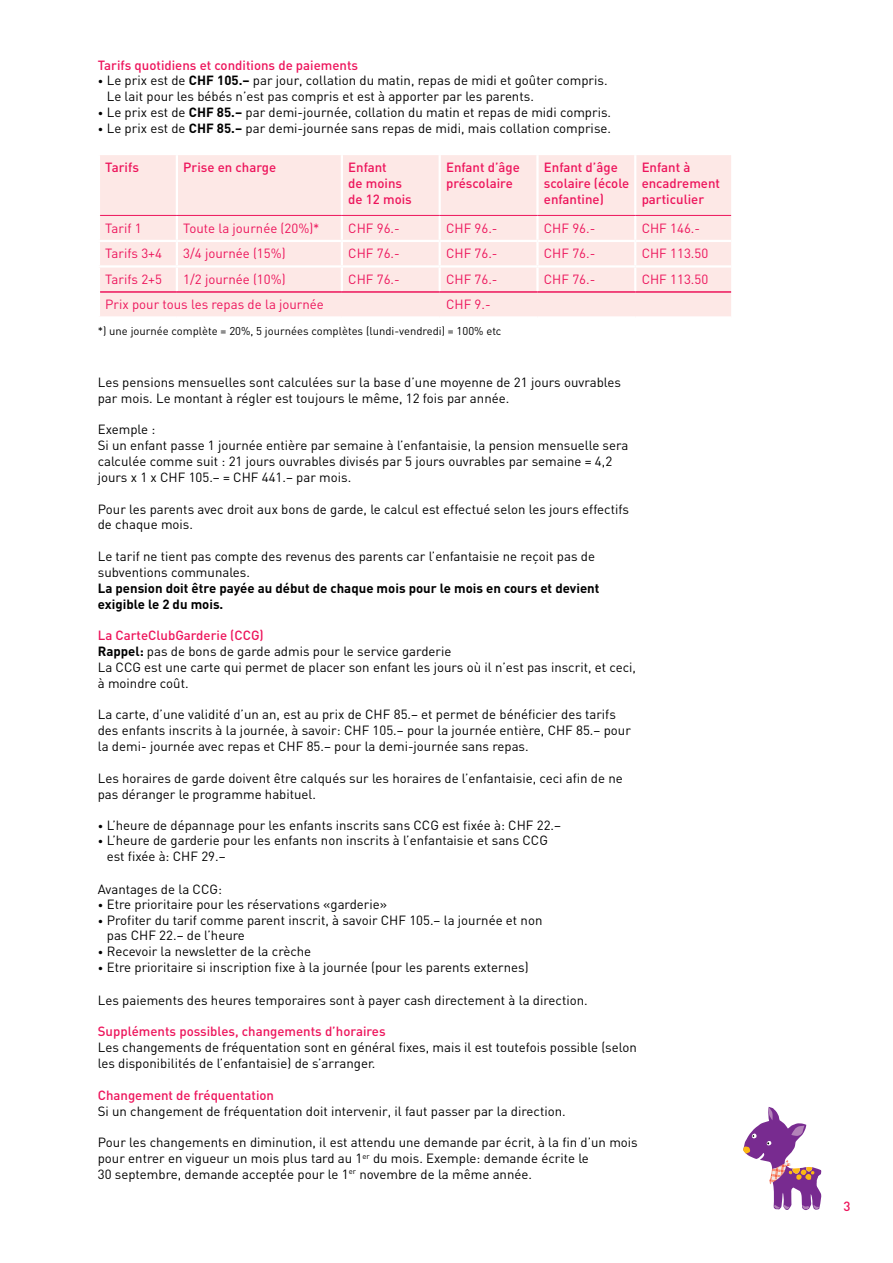
<style>
.page{position:relative;width:893px;height:1263px;background:#fff}
.page>*{position:absolute;margin:0;border:0;box-sizing:border-box;transform-origin:0 0}
.t1{font:13.2px/15.9px "DIN";color:#000}
.t2{font:500 13.2px/15.9px "DIN";color:#ed145b}
.t3{font:13.2px "DIN";color:#ed145b}
.t4{font:700 13.2px/15.9px "DIN";color:#000}
.t5{font:11.25px "DIN";color:#000}
.s1{font-size:10.5px}
.s2{font-weight:700}
.s3{font-weight:500;color:#ed145b}
</style>
<div class="page">
<div style="left:100px;top:155px;width:631px;height:161px;background:#fde8e6"></div>
<hr style="left:176px;top:155px;width:2px;height:60px;background:#fff">
<hr style="left:341px;top:155px;width:2px;height:60px;background:#fff">
<hr style="left:176px;top:216px;width:2px;height:24px;background:#fff">
<hr style="left:341px;top:216px;width:2px;height:24px;background:#fff">
<hr style="left:439px;top:216px;width:2px;height:24px;background:#fff">
<hr style="left:536px;top:216px;width:3px;height:24px;background:#fff">
<hr style="left:98px;top:240px;width:79px;height:2px;background:#fff">
<hr style="left:177px;top:240px;width:165px;height:2px;background:#fff">
<hr style="left:176px;top:242px;width:2px;height:23px;background:#fff">
<hr style="left:342px;top:240px;width:98px;height:2px;background:#fff">
<hr style="left:341px;top:242px;width:2px;height:23px;background:#fff">
<hr style="left:440px;top:240px;width:97px;height:2px;background:#fff">
<hr style="left:439px;top:242px;width:2px;height:23px;background:#fff">
<hr style="left:537px;top:240px;width:98px;height:2px;background:#fff">
<hr style="left:536px;top:242px;width:3px;height:23px;background:#fff">
<hr style="left:635px;top:240px;width:96px;height:2px;background:#fff">
<hr style="left:439px;top:155px;width:2px;height:60px;background:#fff">
<hr style="left:634px;top:216px;width:2px;height:24px;background:#fff">
<hr style="left:634px;top:242px;width:2px;height:23px;background:#fff">
<hr style="left:536px;top:155px;width:3px;height:60px;background:#fff">
<hr style="left:634px;top:155px;width:2px;height:60px;background:#fff">
<hr style="left:98px;top:265px;width:79px;height:3px;background:#fff">
<hr style="left:177px;top:265px;width:165px;height:3px;background:#fff">
<hr style="left:342px;top:265px;width:98px;height:3px;background:#fff">
<hr style="left:440px;top:265px;width:97px;height:3px;background:#fff">
<hr style="left:537px;top:265px;width:98px;height:3px;background:#fff">
<hr style="left:635px;top:265px;width:96px;height:3px;background:#fff">
<hr style="left:176px;top:268px;width:2px;height:23px;background:#fff">
<hr style="left:341px;top:268px;width:2px;height:23px;background:#fff">
<hr style="left:439px;top:268px;width:2px;height:23px;background:#fff">
<hr style="left:536px;top:268px;width:3px;height:23px;background:#fff">
<hr style="left:634px;top:268px;width:2px;height:23px;background:#fff">
<hr style="left:100px;top:215px;width:77px;height:1px;background:#ed145b">
<hr style="left:177px;top:215px;width:165px;height:1px;background:#ed145b">
<hr style="left:342px;top:215px;width:98px;height:1px;background:#ed145b">
<hr style="left:440px;top:215px;width:97px;height:1px;background:#ed145b">
<hr style="left:537px;top:215px;width:98px;height:1px;background:#ed145b">
<hr style="left:635px;top:215px;width:96px;height:1px;background:#ed145b">
<hr style="left:100px;top:291px;width:77px;height:2px;background:#ed145b">
<hr style="left:177px;top:291px;width:165px;height:2px;background:#ed145b">
<hr style="left:342px;top:291px;width:98px;height:2px;background:#ed145b">
<hr style="left:440px;top:291px;width:97px;height:2px;background:#ed145b">
<hr style="left:537px;top:291px;width:98px;height:2px;background:#ed145b">
<hr style="left:635px;top:291px;width:96px;height:2px;background:#ed145b">
<svg style="left:743px;top:1107px;width:78px;height:103px"></svg>
<p class="t2" style="left:98px;top:57px;width:262px">Tarifs quotidiens et conditions de paiements</p>
<p class="t1" style="left:107px;top:72px;width:502px;text-indent:-9px"><span class="s1">•</span> Le prix est de <span class="s2">CHF 105.–</span> par jour, collation du matin, repas de midi et goûter compris.<br>Le lait pour les bébés n’est pas compris et est à apporter par les parents.</p>
<p class="t1" style="left:98px;top:104px;width:515px"><span class="s1">•</span> Le prix est de <span class="s2">CHF 85.–</span> par demi-journée, collation du matin et repas de midi compris.</p>
<p class="t1" style="left:98px;top:120px;width:515px"><span class="s1">•</span> Le prix est de <span class="s2">CHF 85.–</span> par demi-journée sans repas de midi, mais collation comprise.</p>
<p class="t2" style="left:105px;top:159px;width:35px">Tarifs</p>
<p class="t2" style="left:183px;top:159px;width:94px">Prise en charge</p>
<p class="t2" style="left:348px;top:159px;width:65px">Enfant<br>de moins de 12 mois</p>
<p class="t2" style="left:446px;top:159px;width:75px">Enfant d’âge préscolaire</p>
<p class="t2" style="left:544px;top:159px;width:87px">Enfant d’âge scolaire (école enfantine)</p>
<p class="t2" style="left:642px;top:159px;width:80px">Enfant à encadrement particulier</p>
<p class="t3" style="left:105px;top:220px;width:38px">Tarif 1</p>
<p class="t3" style="left:183px;top:220px;width:138px">Toute la journée (20%)*</p>
<p class="t3" style="left:348px;top:220px;width:53px">CHF 96.-</p>
<p class="t3" style="left:446px;top:220px;width:53px">CHF 96.-</p>
<p class="t3" style="left:544px;top:220px;width:53px">CHF 96.-</p>
<p class="t3" style="left:642px;top:220px;width:60px">CHF 146.-</p>
<p class="t3" style="left:105px;top:245px;width:58px">Tarifs 3+4</p>
<p class="t3" style="left:183px;top:245px;width:104px">3/4 journée (15%)</p>
<p class="t3" style="left:348px;top:245px;width:53px">CHF 76.-</p>
<p class="t3" style="left:446px;top:245px;width:53px">CHF 76.-</p>
<p class="t3" style="left:544px;top:245px;width:53px">CHF 76.-</p>
<p class="t3" style="left:642px;top:245px;width:68px">CHF 113.50</p>
<p class="t3" style="left:105px;top:271px;width:58px">Tarifs 2+5</p>
<p class="t3" style="left:183px;top:271px;width:104px">1/2 journée (10%)</p>
<p class="t3" style="left:348px;top:271px;width:53px">CHF 76.-</p>
<p class="t3" style="left:446px;top:271px;width:53px">CHF 76.-</p>
<p class="t3" style="left:544px;top:271px;width:53px">CHF 76.-</p>
<p class="t3" style="left:642px;top:271px;width:68px">CHF 113.50</p>
<p class="t3" style="left:105px;top:296px;width:220px">Prix pour tous les repas de la journée</p>
<p class="t3" style="left:446px;top:296px;width:46px">CHF 9.-</p>
<p class="t5" style="left:98px;top:323px;width:405px">*) une journée complète = 20%, 5 journées complètes (lundi-vendredi) = 100% etc</p>
<p class="t1" style="left:98px;top:374px;width:525px">Les pensions mensuelles sont calculées sur la base d’une moyenne de 21 jours ouvrables par mois. Le montant à régler est toujours le même, 12 fois par année.</p>
<p class="t1" style="left:98px;top:421px;width:532px">Exemple :<br>Si un enfant passe 1 journée entière par semaine à l’enfantaisie, la pension mensuelle sera calculée comme suit : 21 jours ouvrables divisés par 5 jours ouvrables par semaine = 4,2 jours x 1 x CHF 105.– = CHF 441.– par mois.</p>
<p class="t1" style="left:98px;top:500px;width:533px">Pour les parents avec droit aux bons de garde, le calcul est effectué selon les jours effectifs de chaque mois.</p>
<p class="t1" style="left:98px;top:548px;width:499px">Le tarif ne tient pas compte des revenus des parents car l’enfantaisie ne reçoit pas de subventions communales.</p>
<p class="t4" style="left:98px;top:579px;width:503px">La pension doit être payée au début de chaque mois pour le mois en cours et devient exigible le 2 du mois.</p>
<p class="t1" style="left:98px;top:627px;width:540px"><span class="s3">La CarteClubGarderie (CCG)<br></span><span class="s2">Rappel:</span> pas de bons de garde admis pour le service garderie<br>La CCG est une carte qui permet de placer son enfant les jours où il n’est pas inscrit, et ceci, à moindre coût.</p>
<p class="t1" style="left:98px;top:706px;width:535px">La carte, d’une validité d’un an, est au prix de CHF 85.– et permet de bénéficier des tarifs des enfants inscrits à la journée, à savoir: CHF 105.– pour la journée entière, CHF 85.– pour la demi- journée avec repas et CHF 85.– pour la demi-journée sans repas.</p>
<p class="t1" style="left:98px;top:770px;width:526px">Les horaires de garde doivent être calqués sur les horaires de l’enfantaisie, ceci afin de ne pas déranger le programme habituel.</p>
<p class="t1" style="left:98px;top:817px;width:465px"><span class="s1">•</span> L’heure de dépannage pour les enfants inscrits sans CCG est fixée à: CHF 22.–</p>
<p class="t1" style="left:107px;top:832px;width:443px;text-indent:-9px"><span class="s1">•</span> L’heure de garderie pour les enfants non inscrits à l’enfantaisie et sans CCG est fixée à: CHF 29.–</p>
<p class="t1" style="left:98px;top:881px;width:126px">Avantages de la CCG:</p>
<p class="t1" style="left:98px;top:896px;width:291px"><span class="s1">•</span> Etre prioritaire pour les réservations «garderie»</p>
<p class="t1" style="left:107px;top:912px;width:437px;text-indent:-9px"><span class="s1">•</span> Profiter du tarif comme parent inscrit, à savoir CHF 105.– la journée et non pas CHF 22.– de l’heure</p>
<p class="t1" style="left:98px;top:943px;width:215px"><span class="s1">•</span> Recevoir la newsletter de la crèche</p>
<p class="t1" style="left:98px;top:959px;width:432px"><span class="s1">•</span> Etre prioritaire si inscription fixe à la journée (pour les parents externes)</p>
<p class="t1" style="left:98px;top:992px;width:491px">Les paiements des heures temporaires sont à payer cash directement à la direction.</p>
<p class="t2" style="left:98px;top:1023px;width:289px">Suppléments possibles, changements d’horaires</p>
<p class="t1" style="left:98px;top:1039px;width:541px">Les changements de fréquentation sont en général fixes, mais il est toutefois possible (selon les disponibilités de l’enfantaisie) de s’arranger.</p>
<p class="t2" style="left:98px;top:1086px;width:178px">Changement de fréquentation</p>
<p class="t1" style="left:98px;top:1102px;width:469px">Si un changement de fréquentation doit intervenir, il faut passer par la direction.</p>
<p class="t1" style="left:98px;top:1134px;width:541px">Pour les changements en diminution, il est attendu une demande par écrit, à la fin d’un mois pour entrer en vigueur un mois plus tard au 1<sup>er</sup> du mois. Exemple: demande écrite le<br>30 septembre, demande acceptée pour le 1<sup>er</sup> novembre de la même année.</p>
<p class="t2" style="left:843px;top:1197px;width:9px">3</p>
</div>
